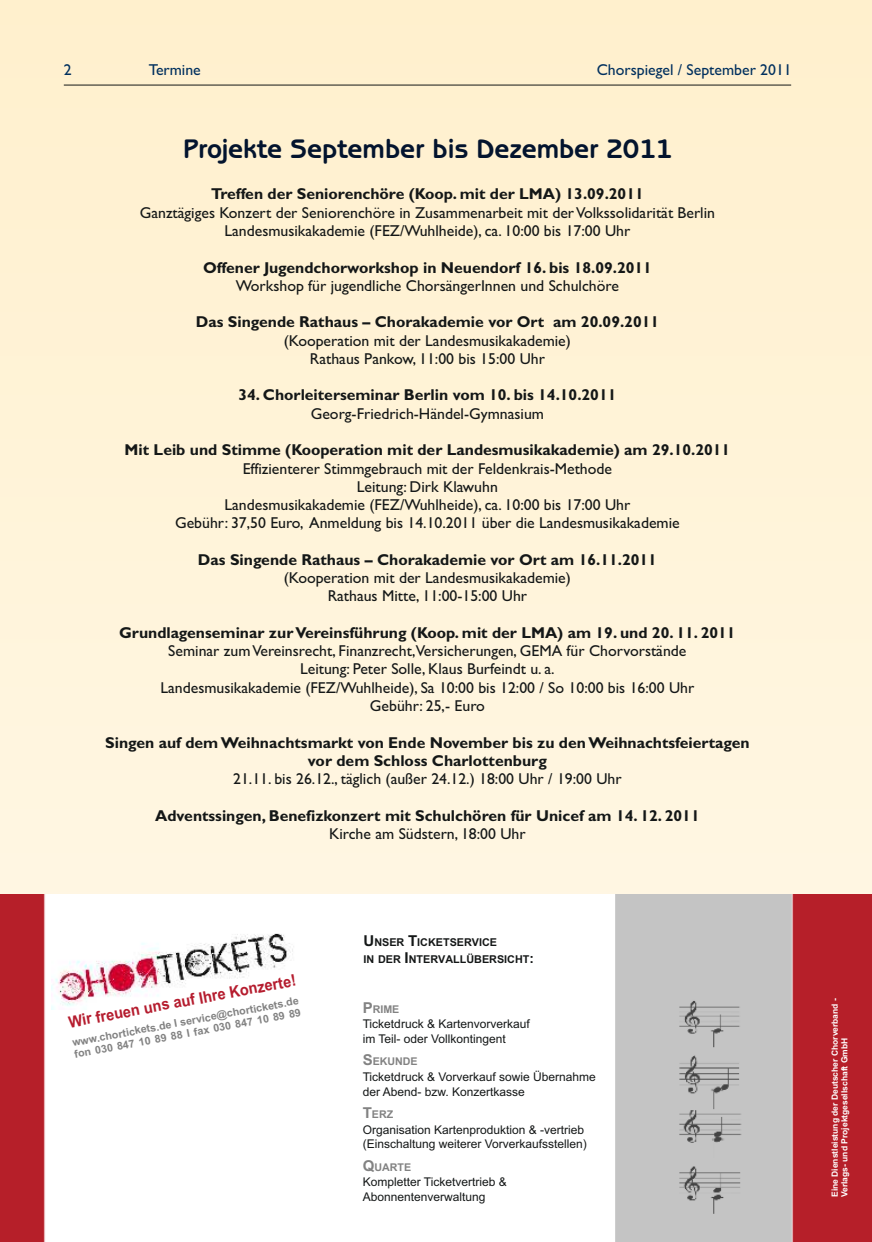
<style>
.page{position:relative;width:872px;height:1242px;background:#fff3d8}
.page>*{position:absolute;margin:0;border:0;box-sizing:border-box;transform-origin:0 0}
.t1{font:700 27px "Benguiat Gothic";color:#03142e}
.t2{font:700 16.05px "Arial";color:#b51c2e;scale:.92 1}
.t3{font:15.75px/18.3px "Gill Sans";color:#141717;text-align:center}
.t4{font:700 15.75px/18.3px "Gill Sans";color:#141717;text-align:center}
.t5{font:15.75px "Gill Sans";color:#00305e}
.t6{font:12px/14.7px "Arial";color:#141717}
.t7{font:700 10.8px/12px "Arial";color:#828282}
.t8{font:700 10.8px/16.8px "Arial";color:#141717}
.t9{font:700 10.65px "Arial";color:#828282}
.t10{font:700 8.55px/9.4px "Arial";color:#fff}
.s1{font-size:15px}
.s2{font-size:13.5px}
</style>
<div class="page">
<hr style="left:64px;top:85px;width:727px;height:1px;background:#141717">
<img style="left:0;top:895px;width:872px;height:347px">
<div style="left:614px;top:895px;width:177px;height:347px;background:#c4c4c4"></div>
<img style="left:52px;top:926px;width:249px;height:83px">
<p class="t5" style="left:64px;top:64px;width:9px">2</p>
<p class="t5" style="left:149px;top:64px;width:53px">Termine</p>
<p class="t5" style="left:597px;top:64px;width:196px">Chorspiegel / September 2011</p>
<h1 class="t1" style="left:183px;top:132px;width:491px">Projekte September bis Dezember 2011</h1>
<p class="t4" style="left:211px;top:187px;width:434px">Treffen der Seniorenchöre (Koop. mit der LMA) 13.09.2011</p>
<p class="t3" style="left:140px;top:205px;width:577px">Ganztägiges Konzert der Seniorenchöre in Zusammenarbeit mit der Volkssolidarität Berlin<br>Landesmusikakademie (FEZ/Wuhlheide), ca. 10:00 bis 17:00 Uhr</p>
<p class="t4" style="left:203px;top:260px;width:450px">Offener Jugendchorworkshop in Neuendorf 16. bis 18.09.2011</p>
<p class="t3" style="left:236px;top:278px;width:384px">Workshop für jugendliche ChorsängerInnen und Schulchöre</p>
<p class="t4" style="left:196px;top:314px;width:465px">Das Singende Rathaus – Chorakademie vor Ort am 20.09.2011</p>
<p class="t3" style="left:284px;top:333px;width:288px">(Kooperation mit der Landesmusikakademie)<br>Rathaus Pankow, 11:00 bis 15:00 Uhr</p>
<p class="t4" style="left:238px;top:388px;width:379px">34. Chorleiterseminar Berlin vom 10. bis 14.10.2011</p>
<p class="t3" style="left:311px;top:406px;width:235px">Georg-Friedrich-Händel-Gymnasium</p>
<p class="t4" style="left:125px;top:442px;width:607px">Mit Leib und Stimme (Kooperation mit der Landesmusikakademie) am 29.10.2011</p>
<p class="t3" style="left:175px;top:461px;width:506px">Effizienterer Stimmgebrauch mit der Feldenkrais-Methode<br>Leitung: Dirk Klawuhn<br>Landesmusikakademie (FEZ/Wuhlheide), ca. 10:00 bis 17:00 Uhr<br>Gebühr: 37,50 Euro, Anmeldung bis 14.10.2011 über die Landesmusikakademie</p>
<p class="t4" style="left:198px;top:552px;width:460px">Das Singende Rathaus – Chorakademie vor Ort am 16.11.2011</p>
<p class="t3" style="left:284px;top:570px;width:288px">(Kooperation mit der Landesmusikakademie)<br>Rathaus Mitte, 11:00-15:00 Uhr</p>
<p class="t4" style="left:119px;top:625px;width:618px">Grundlagenseminar zur Vereinsführung (Koop. mit der LMA) am 19. und 20. 11. 2011</p>
<p class="t3" style="left:160px;top:643px;width:535px">Seminar zum Vereinsrecht, Finanzrecht,Versicherungen, GEMA für Chorvorstände Leitung: Peter Solle, Klaus Burfeindt u. a.<br>Landesmusikakademie (FEZ/Wuhlheide), Sa 10:00 bis 12:00 / So 10:00 bis 16:00 Uhr Gebühr: 25,- Euro</p>
<p class="t4" style="left:105px;top:735px;width:646px">Singen auf dem Weihnachtsmarkt von Ende November bis zu den Weihnachtsfeiertagen vor dem Schloss Charlottenburg</p>
<p class="t3" style="left:233px;top:771px;width:390px">21.11. bis 26.12., täglich (außer 24.12.) 18:00 Uhr / 19:00 Uhr</p>
<p class="t4" style="left:155px;top:808px;width:546px">Adventssingen, Benefizkonzert mit Schulchören für Unicef am 14. 12. 2011</p>
<p class="t3" style="left:329px;top:826px;width:198px">Kirche am Südstern, 18:00 Uhr</p>
<p class="t2" style="left:67px;top:1015px;width:253px;rotate:-10deg">Wir freuen uns auf Ihre Konzerte!</p>
<p class="t7" style="left:71px;top:1036px;width:232px;rotate:-10deg">www.chortickets.de I service@chortickets.de fon 030 847 10 89 88 I fax 030 847 10 89 89</p>
<p class="t8" style="left:363px;top:934px;width:172px"><span class="s1">U</span>NSER <span class="s1">T</span>ICKETSERVICE<br>IN DER <span class="s1">I</span>NTERVALLÜBERSICHT<span class="s2">:</span></p>
<p class="t9" style="left:363px;top:1004px;width:38px"><span class="s1">P</span>RIME</p>
<p class="t6" style="left:363px;top:1017px;width:168px">Ticketdruck &amp; Kartenvorverkauf im Teil- oder Vollkontingent</p>
<p class="t6" style="left:363px;top:1070px;width:234px">Ticketdruck &amp; Vorverkauf sowie Übernahme der Abend- bzw. Konzertkasse</p>
<p class="t6" style="left:363px;top:1123px;width:226px">Organisation Kartenproduktion &amp; -vertrieb (Einschaltung weiterer Vorverkaufsstellen)</p>
<p class="t6" style="left:363px;top:1175px;width:146px">Kompletter Ticketvertrieb &amp;<br>Abonnentenverwaltung</p>
<p class="t9" style="left:363px;top:1057px;width:56px"><span class="s1">S</span>EKUNDE</p>
<p class="t9" style="left:363px;top:1110px;width:32px"><span class="s1">T</span>ERZ</p>
<p class="t9" style="left:363px;top:1163px;width:50px"><span class="s1">Q</span>UARTE</p>
<p class="t10" style="left:831px;top:1197px;width:200px;rotate:-90deg">Eine Dienstleistung der Deutscher Chorverband -<br>Verlags- und Projektgesellschaft GmbH</p>
</div>
